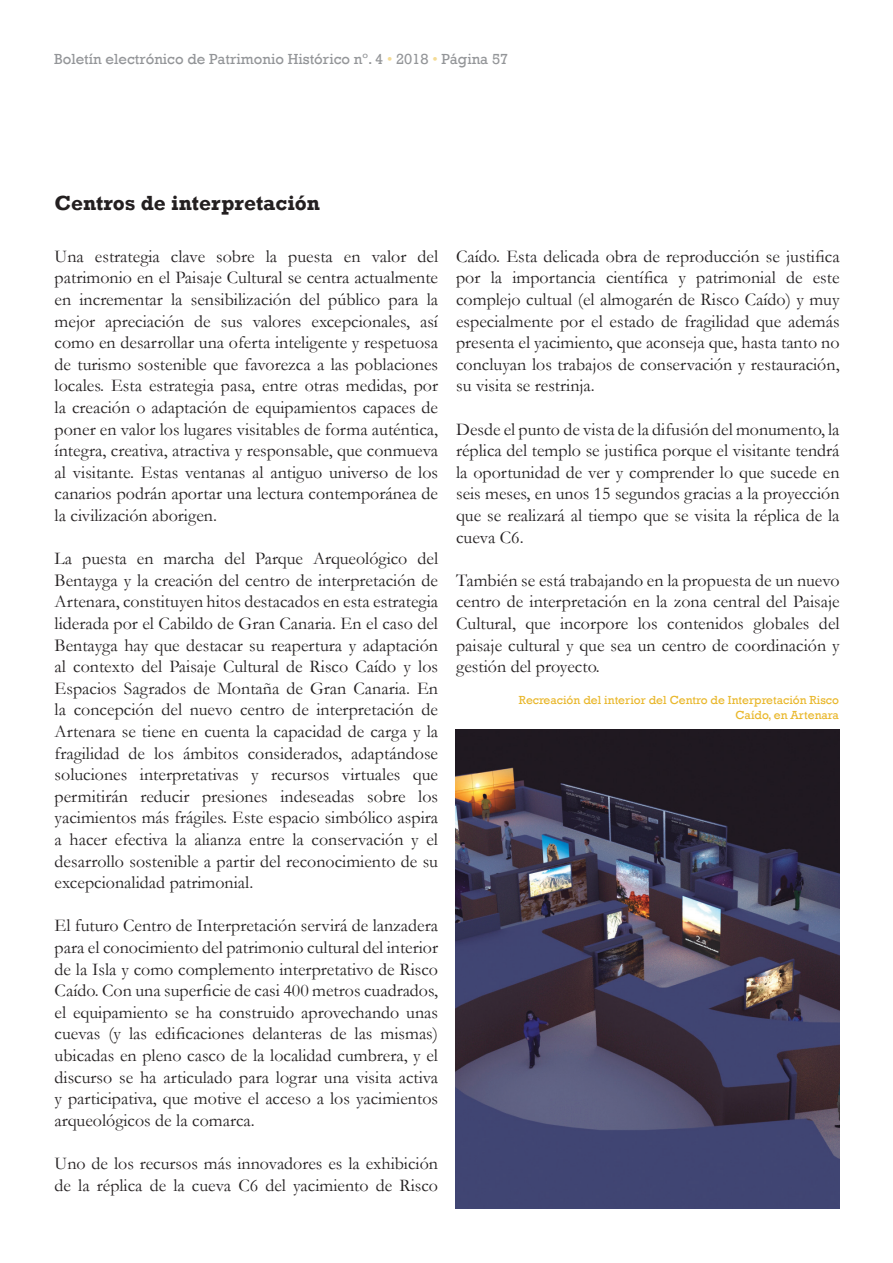
<style>
.page{position:relative;width:893px;height:1263px;background:#fff}
.page>*{position:absolute;margin:0;border:0;box-sizing:border-box;transform-origin:0 0}
.Título{font:700 21px "Rockwell";color:#231f20}
.Texto{font:18px/21.6px "Garamond";color:#231f20;text-align:justify}
.Título-2{font:15px "Rockwell";color:#939598}
.Pie_Foto{font:12px/14.4px "Rockwell";color:#e9b72b;text-align:right}
.s1{color:#f4db95}
</style>
<div class="page">
<img style="left:455px;top:729px;width:385px;height:480px">
<p class="Título-2" style="left:54px;top:51px;width:456px">Boletín electrónico de Patrimonio Histórico nº. 4 <span class="s1">•</span> 2018 <span class="s1">•</span> Página 57</p>
<p class="Título" style="left:55px;top:190px;width:267px">Centros de interpretación</p>
<p class="Texto" style="left:55px;top:245px;width:385px">Una estrategia clave sobre la puesta en valor del patrimonio en el Paisaje Cultural se centra actualmente en incrementar la sensibilización del público para la mejor apreciación de sus valores excepcionales, así como en desarrollar una oferta inteligente y respetuosa de turismo sostenible que favorezca a las poblaciones locales. Esta estrategia pasa, entre otras medidas, por la creación o adaptación de equipamientos capaces de poner en valor los lugares visitables de forma auténtica, íntegra, creativa, atractiva y responsable, que conmueva al visitante. Estas ventanas al antiguo universo de los canarios podrán aportar una lectura contemporánea de la civilización aborigen.</p>
<p class="Texto" style="left:55px;top:547px;width:385px">La puesta en marcha del Parque Arqueológico del Bentayga y la creación del centro de interpretación de Artenara, constituyen hitos destacados en esta estrategia liderada por el Cabildo de Gran Canaria. En el caso del Bentayga hay que destacar su reapertura y adaptación al contexto del Paisaje Cultural de Risco Caído y los Espacios Sagrados de Montaña de Gran Canaria. En la concepción del nuevo centro de interpretación de Artenara se tiene en cuenta la capacidad de carga y la fragilidad de los ámbitos considerados, adaptándose soluciones interpretativas y recursos virtuales que permitirán reducir presiones indeseadas sobre los yacimientos más frágiles. Este espacio simbólico aspira a hacer efectiva la alianza entre la conservación y el desarrollo sostenible a partir del reconocimiento de su excepcionalidad patrimonial.</p>
<p class="Texto" style="left:55px;top:915px;width:385px">El futuro Centro de Interpretación servirá de lanzadera para el conocimiento del patrimonio cultural del interior de la Isla y como complemento interpretativo de Risco Caído. Con una superficie de casi 400 metros cuadrados, el equipamiento se ha construido aprovechando unas cuevas (y las edificaciones delanteras de las mismas) ubicadas en pleno casco de la localidad cumbrera, y el discurso se ha articulado para lograr una visita activa y participativa, que motive el acceso a los yacimientos arqueológicos de la comarca.</p>
<p class="Texto" style="left:55px;top:1152px;width:385px">Uno de los recursos más innovadores es la exhibición de la réplica de la cueva C6 del yacimiento de Risco</p>
<p class="Texto" style="left:456px;top:245px;width:385px">Caído. Esta delicada obra de reproducción se justifica por la importancia científica y patrimonial de este complejo cultual (el almogarén de Risco Caído) y muy especialmente por el estado de fragilidad que además presenta el yacimiento, que aconseja que, hasta tanto no concluyan los trabajos de conservación y restauración, su visita se restrinja.</p>
<p class="Texto" style="left:456px;top:418px;width:385px">Desde el punto de vista de la difusión del monumento, la réplica del templo se justifica porque el visitante tendrá la oportunidad de ver y comprender lo que sucede en seis meses, en unos 15 segundos gracias a la proyección que se realizará al tiempo que se visita la réplica de la cueva C6.</p>
<p class="Texto" style="left:456px;top:569px;width:385px">También se está trabajando en la propuesta de un nuevo centro de interpretación en la zona central del Paisaje Cultural, que incorpore los contenidos globales del paisaje cultural y que sea un centro de coordinación y gestión del proyecto.</p>
<p class="Pie_Foto" style="left:519px;top:693px;width:322px">Recreación del interior del Centro de Interpretación Risco<br>Caído, en Artenara</p>
</div>
